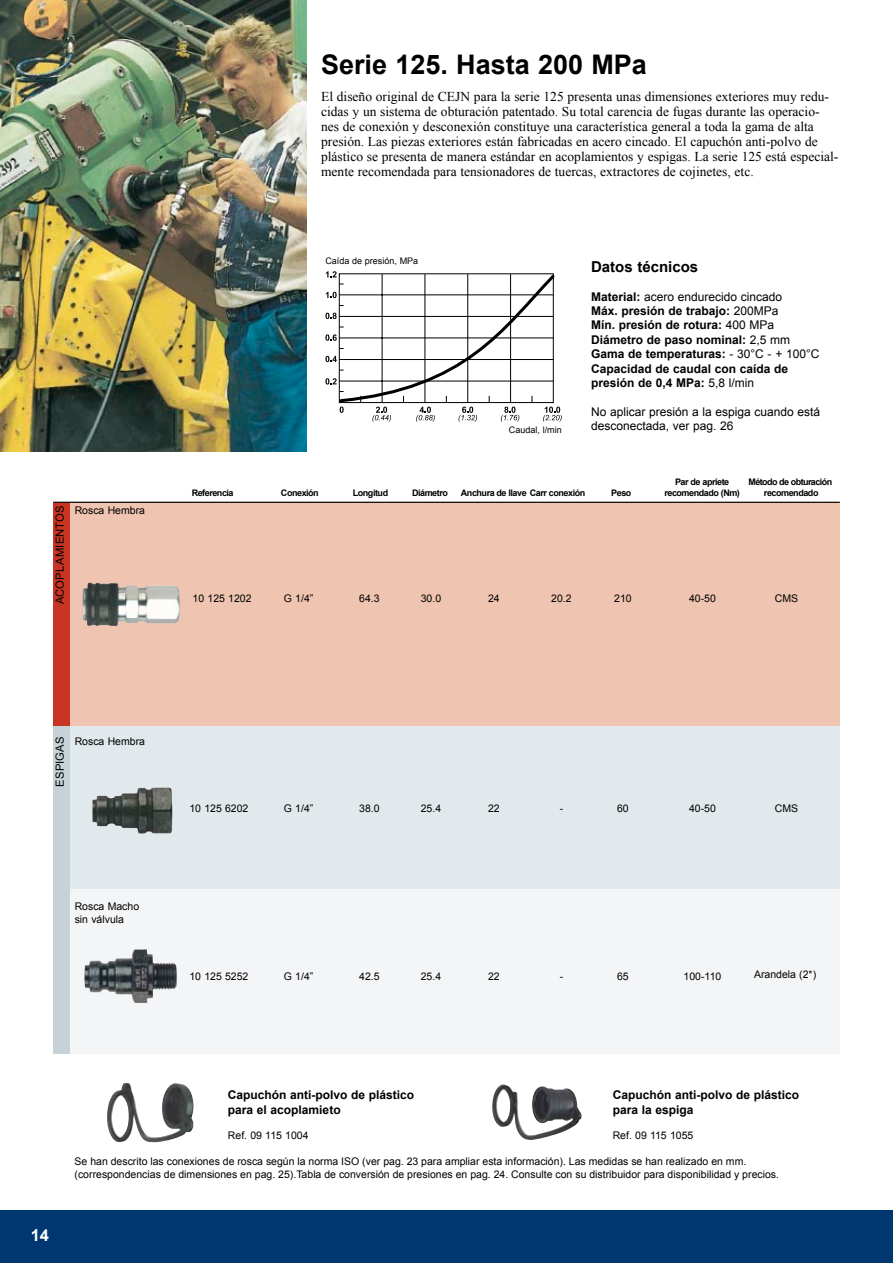
<style>
.page{position:relative;width:893px;height:1263px;background:#fff}
.page>*{position:absolute;margin:0;border:0;box-sizing:border-box;transform-origin:0 0}
.t1{font:700 27px "Arial";color:#000}
.t2{font:700 16.5px "Arial";color:#fff}
.t3{font:700 15px "Arial";color:#000}
.t4{font:13.5px/15px "Times New Roman";color:#000}
.t5{font:700 12px/14.4px "Arial";color:#000}
.t6{font:12px/14.4px "Arial";color:#000}
.t7{font:11.25px "Arial";letter-spacing:.02em;color:#000}
.t8{font:10.5px/12.6px "Arial";color:#000}
.t9{font:700 9px "Arial";letter-spacing:-.05em;color:#000}
.t10{font:9px "Arial";color:#000}
.s1{font-weight:400}
</style>
<div class="page">
<img style="left:0;top:0;width:307px;height:451px">
<div style="left:55px;top:502px;width:785px;height:242px;background:#efc5b1"></div>
<div style="left:55px;top:871px;width:785px;height:182px;background:#f4f5f7"></div>
<div style="left:55px;top:726px;width:785px;height:163px;background:#e2e9ec"></div>
<div style="left:53px;top:503px;width:16px;height:300px;background:#c83421"></div>
<div style="left:53px;top:726px;width:16px;height:327px;background:#c7d2d8"></div>
<hr style="left:53px;top:502px;width:787px;height:1px;background:#000">
<img style="left:82px;top:583px;width:98px;height:43px">
<img style="left:92px;top:787px;width:81px;height:47px">
<img style="left:84px;top:949px;width:93px;height:54px">
<img style="left:107px;top:1083px;width:87px;height:59px">
<img style="left:492px;top:1084px;width:90px;height:56px">
<svg style="left:325px;top:271px;width:237px;height:151px"></svg>
<hr style="left:425px;top:274px;width:1px;height:129px;background:#000">
<hr style="left:467px;top:274px;width:1px;height:129px;background:#000">
<hr style="left:510px;top:274px;width:1px;height:129px;background:#000">
<div style="left:0;top:1210px;width:893px;height:53px;background:#003771"></div>
<h1 class="t1" style="left:321px;top:47px;width:327px">Serie 125. Hasta 200 MPa</h1>
<p class="t4" style="left:321px;top:88px;width:519px">El diseño original de CEJN para la serie 125 presenta unas dimensiones exteriores muy redu&shy;cidas y un sistema de obturación patentado. Su total carencia de fugas durante las operacio&shy;nes de conexión y desconexión constituye una característica general a toda la gama de alta presión. Las piezas exteriores están fabricadas en acero cincado. El capuchón anti-polvo de plástico se presenta de manera estándar en acoplamientos y espigas. La serie 125 está especial&shy;mente recomendada para tensionadores de tuercas, extractores de cojinetes, etc.</p>
<p class="t10" style="left:325px;top:255px;width:94px">Caída de presión, MPa</p>
<p class="t10" style="left:509px;top:424px;width:54px">Caudal, l/min</p>
<p class="t3" style="left:591px;top:257px;width:109px">Datos técnicos</p>
<p class="t5" style="left:591px;top:290px;width:230px">Material: <span class="s1">acero endurecido cincado<br></span>Máx. presión de trabajo: <span class="s1">200MPa<br></span>Mín. presión de rotura: <span class="s1">400 MPa<br></span>Diámetro de paso nominal: <span class="s1">2,5 mm<br></span>Gama de temperaturas: <span class="s1">- 30°C - + 100°C<br></span>Capacidad de caudal con caída de presión de 0,4 MPa: <span class="s1">5,8 l/min</span></p>
<p class="t6" style="left:591px;top:405px;width:231px">No aplicar presión a la espiga cuando está desconectada, ver pag. 26</p>
<p class="t9" style="left:675px;top:476px;width:56px">Par de apriete</p>
<p class="t9" style="left:748px;top:476px;width:85px">Método de obturación</p>
<p class="t7" style="left:52px;top:604px;width:101px;rotate:-90deg">acoplamientos</p>
<p class="t8" style="left:75px;top:504px;width:72px">Rosca Hembra</p>
<p class="t9" style="left:192px;top:487px;width:43px">Referencia</p>
<p class="t9" style="left:281px;top:487px;width:39px">Conexión</p>
<p class="t9" style="left:353px;top:487px;width:37px">Longitud</p>
<p class="t9" style="left:412px;top:487px;width:37px">Diámetro</p>
<p class="t9" style="left:461px;top:487px;width:126px">Anchura de llave Carr conexión</p>
<p class="t9" style="left:611px;top:487px;width:22px">Peso</p>
<p class="t9" style="left:664px;top:487px;width:77px">recomendado (Nm)</p>
<p class="t9" style="left:764px;top:487px;width:56px">recomendado</p>
<p class="t8" style="left:193px;top:592px;width:60px">10 125 1202</p>
<p class="t8" style="left:284px;top:592px;width:31px">G 1/4”</p>
<p class="t8" style="left:359px;top:592px;width:22px">64.3</p>
<p class="t8" style="left:421px;top:592px;width:22px">30.0</p>
<p class="t8" style="left:488px;top:592px;width:13px">24</p>
<p class="t8" style="left:551px;top:592px;width:22px">20.2</p>
<p class="t8" style="left:614px;top:592px;width:19px">210</p>
<p class="t8" style="left:689px;top:592px;width:28px">40-50</p>
<p class="t8" style="left:775px;top:592px;width:25px">CMS</p>
<p class="t7" style="left:52px;top:787px;width:52px;rotate:-90deg">espigas</p>
<p class="t8" style="left:75px;top:735px;width:72px">Rosca Hembra</p>
<p class="t8" style="left:75px;top:900px;width:66px">Rosca Macho sin válvula</p>
<p class="t8" style="left:189px;top:802px;width:60px">10 125 6202</p>
<p class="t8" style="left:284px;top:802px;width:31px">G 1/4”</p>
<p class="t8" style="left:359px;top:802px;width:22px">38.0</p>
<p class="t8" style="left:421px;top:802px;width:22px">25.4</p>
<p class="t8" style="left:488px;top:802px;width:13px">22</p>
<p class="t8" style="left:560px;top:802px;width:5px">-</p>
<p class="t8" style="left:617px;top:802px;width:13px">60</p>
<p class="t8" style="left:689px;top:802px;width:28px">40-50</p>
<p class="t8" style="left:775px;top:802px;width:25px">CMS</p>
<p class="t8" style="left:189px;top:970px;width:60px">10 125 5252</p>
<p class="t8" style="left:284px;top:970px;width:31px">G 1/4”</p>
<p class="t8" style="left:359px;top:970px;width:22px">42.5</p>
<p class="t8" style="left:421px;top:970px;width:22px">25.4</p>
<p class="t8" style="left:488px;top:970px;width:13px">22</p>
<p class="t8" style="left:560px;top:970px;width:5px">-</p>
<p class="t8" style="left:617px;top:970px;width:13px">65</p>
<p class="t8" style="left:684px;top:970px;width:39px">100-110</p>
<p class="t8" style="left:754px;top:968px;width:64px">Arandela (2*)</p>
<p class="t5" style="left:228px;top:1088px;width:188px">Capuchón anti-polvo de plástico</p>
<p class="t5" style="left:613px;top:1088px;width:188px">Capuchón anti-polvo de plástico</p>
<p class="t5" style="left:228px;top:1102px;width:114px">para el acoplamieto</p>
<p class="t5" style="left:613px;top:1102px;width:82px">para la espiga</p>
<p class="t8" style="left:228px;top:1129px;width:82px">Ref. 09 115 1004</p>
<p class="t8" style="left:613px;top:1129px;width:82px">Ref. 09 115 1055</p>
<p class="t2" style="left:31px;top:1224px;width:20px">14</p>
<p class="t8" style="left:75px;top:1155px;width:706px">Se han descrito las conexiones de rosca según la norma ISO (ver pag. 23 para ampliar esta información). Las medidas se han realizado en mm. (correspondencias de dimensiones en pag. 25).Tabla de conversión de presiones en pag. 24. Consulte con su distribuidor para disponibilidad y precios.</p>
</div>
